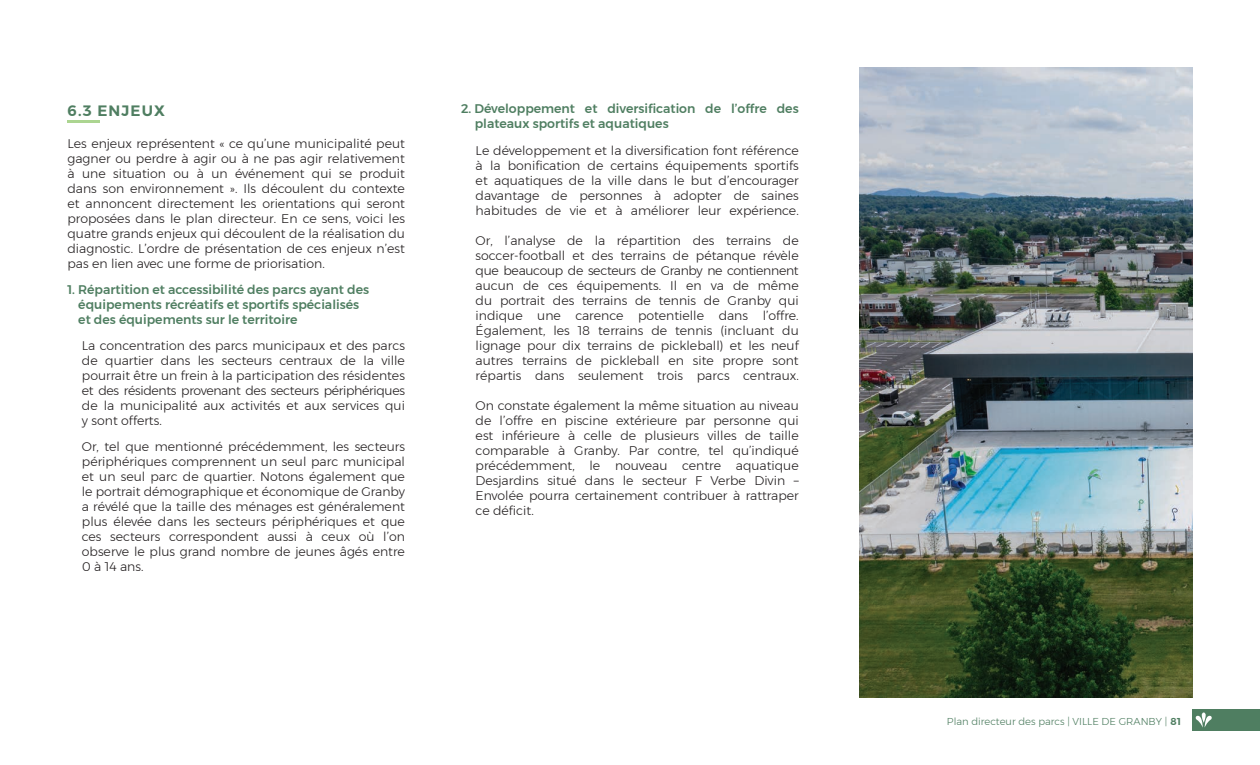
<style>
.page{position:relative;width:1260px;height:765px;background:#fff}
.page>*{position:absolute;margin:0;border:0;box-sizing:border-box;transform-origin:0 0}
.t1{font:600 15px "Montserrat";letter-spacing:.075em;color:#4f7e61}
.t2{font:300 12.5px/15px "Montserrat";color:#231f20;text-align:justify}
.t3{font:500 12.5px/15px "Montserrat";color:#4f7e61}
.t4{font:300 10px "Montserrat";color:#4f7e61}
.s1{font-weight:600}
</style>
<div class="page">
<img style="left:859px;top:68px;width:333px;height:630px">
<div style="left:1192px;top:709px;width:68px;height:22px;background:#4f7e61"></div>
<svg style="left:1195px;top:713px;width:17px;height:15px"></svg>
<hr style="left:68px;top:120px;width:32px;height:2px;background:#acd591">
<p class="t1" style="left:68px;top:99px;width:99px">6.3 ENJEUX</p>
<p class="t2" style="left:68px;top:136px;width:339px">Les enjeux représentent « ce qu’une municipalité peut gagner ou perdre à agir ou à ne pas agir relativement à une situation ou à un événement qui se produit dans son environnement ». Ils découlent du contexte et annoncent directement les orientations qui seront proposées dans le plan directeur. En ce sens, voici les quatre grands enjeux qui découlent de la réalisation du diagnostic. L’ordre de présentation de ces enjeux n’est pas en lien avec une forme de priorisation.</p>
<p class="t3" style="left:78px;top:282px;width:292px;text-indent:-11px">1. Répartition et accessibilité des parcs ayant des équipements récréatifs et sportifs spécialisés et des équipements sur le territoire</p>
<p class="t2" style="left:82px;top:338px;width:325px">La concentration des parcs municipaux et des parcs de quartier dans les secteurs centraux de la ville pourrait être un frein à la participation des résidentes et des résidents provenant des secteurs périphériques de la municipalité aux activités et aux services qui y sont offerts.</p>
<p class="t2" style="left:82px;top:439px;width:325px">Or, tel que mentionné précédemment, les secteurs périphériques comprennent un seul parc municipal et un seul parc de quartier. Notons également que le portrait démographique et économique de Granby a révélé que la taille des ménages est généralement plus élevée dans les secteurs périphériques et que ces secteurs correspondent aussi à ceux où l’on observe le plus grand nombre de jeunes âgés entre 0 à 14 ans.</p>
<p class="t3" style="left:475px;top:101px;width:325px;text-indent:-14px">2. Développement et diversification de l’offre des plateaux sportifs et aquatiques</p>
<p class="t2" style="left:476px;top:142px;width:325px">Le développement et la diversification font référence à la bonification de certains équipements sportifs et aquatiques de la ville dans le but d’encourager davantage de personnes à adopter de saines habitudes de vie et à améliorer leur expérience.</p>
<p class="t2" style="left:476px;top:232px;width:325px">Or, l’analyse de la répartition des terrains de soccer-football et des terrains de pétanque révèle que beaucoup de secteurs de Granby ne contiennent aucun de ces équipements. Il en va de même du portrait des terrains de tennis de Granby qui indique une carence potentielle dans l’offre.<br>Également, les 18 terrains de tennis (incluant du lignage pour dix terrains de pickleball) et les neuf autres terrains de pickleball en site propre sont répartis dans seulement trois parcs centraux.</p>
<p class="t2" style="left:476px;top:397px;width:325px">On constate également la même situation au niveau de l’offre en piscine extérieure par personne qui est inférieure à celle de plusieurs villes de taille comparable à Granby. Par contre, tel qu’indiqué précédemment, le nouveau centre aquatique Desjardins situé dans le secteur F Verbe Divin – Envolée pourra certainement contribuer à rattraper ce déficit.</p>
<p class="t4" style="left:947px;top:714px;width:236px">Plan directeur des parcs | VILLE DE GRANBY | <span class="s1">81</span></p>
</div>
